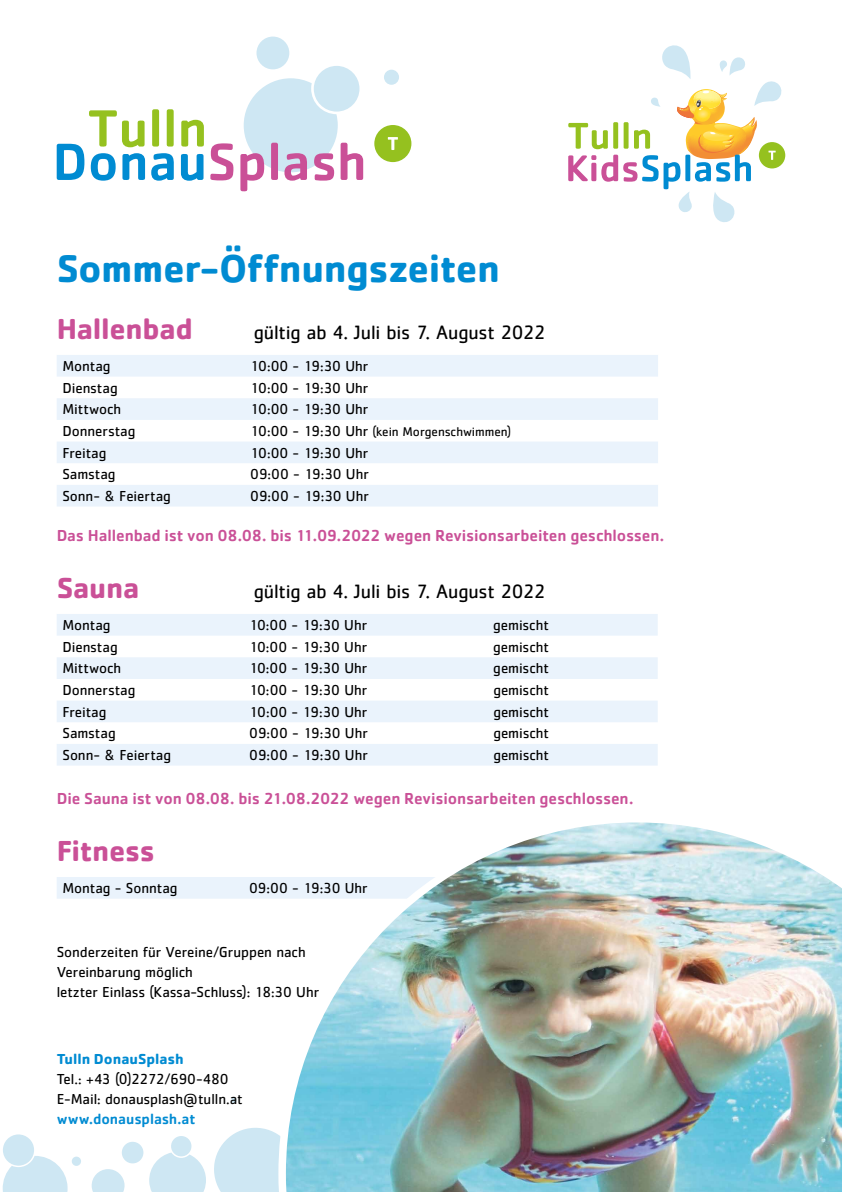
<style>
.page{position:relative;width:842px;height:1192px;background:#fff}
.page>*{position:absolute;margin:0;border:0;box-sizing:border-box;transform-origin:0 0}
.t1{font:700 40px "Cachet Std";letter-spacing:-.015em;color:#008bd2}
.t2{font:700 30px "Cachet Std";letter-spacing:-.01em;color:#ca5097}
.t3{font:20px "Cachet Std";letter-spacing:-.01em;color:#000}
.t4{font:500 16.5px "Cachet Std";letter-spacing:-.005em;color:#ca5097}
.t5{font:15px/20px "Cachet Std";letter-spacing:-.005em;color:#000}
.t6{font:500 15px "Cachet Std";letter-spacing:-.005em;color:#008bd2}
.t7{font:700 15px "Cachet Std";color:#008bd2}
.t8{font:13.2px "Cachet Std";letter-spacing:-.005em;color:#000}
.s1{font-size:15px}
</style>
<div class="page">
<div style="left:72px;top:1157px;width:9px;height:9px;background:#cee7f3;border-radius:50%"></div>
<svg style="left:231px;top:1098px;width:6px;height:5px"></svg>
<svg style="left:2px;top:1134px;width:66px;height:58px"></svg>
<svg style="left:91px;top:1136px;width:115px;height:56px"></svg>
<svg style="left:214px;top:1128px;width:64px;height:64px;background:#d3e9f4"></svg>
<div style="left:384px;top:70px;width:15px;height:15px;background:#cee7f3;border-radius:50%"></div>
<div style="left:314px;top:66px;width:45px;height:46px;background:#cee7f3;border-radius:50%"></div>
<div style="left:256px;top:37px;width:33px;height:32px;background:#cee7f3;border-radius:50%"></div>
<svg style="left:151px;top:153px;width:23px;height:28px"></svg>
<svg style="left:181px;top:154px;width:23px;height:27px"></svg>
<svg style="left:210px;top:143px;width:23px;height:37px"></svg>
<svg style="left:240px;top:78px;width:123px;height:114px"></svg>
<div style="left:374px;top:125px;width:37px;height:37px;background:#95c11f;border-radius:50%"></div>
<svg style="left:57px;top:110px;width:88px;height:71px"></svg>
<svg style="left:152px;top:109px;width:7px;height:38px"></svg>
<svg style="left:167px;top:109px;width:7px;height:38px"></svg>
<svg style="left:181px;top:120px;width:23px;height:27px"></svg>
<svg style="left:388px;top:137px;width:10px;height:13px"></svg>
<div style="left:759px;top:142px;width:26px;height:26px;background:#95c11f;border-radius:50%"></div>
<svg style="left:568px;top:45px;width:215px;height:177px"></svg>
<svg style="left:57px;top:355px;width:601px;height:152px;fill:#eaf3fc"></svg>
<svg style="left:57px;top:614px;width:601px;height:152px;fill:#eaf3fc"></svg>
<div style="left:57px;top:877px;width:221px;height:22px;background:#eaf3fc"></div>
<img style="left:278px;top:822px;width:564px;height:370px">
<h1 class="t1" style="left:57px;top:242px;width:445px">Sommer-Öffnungszeiten</h1>
<h2 class="t2" style="left:57px;top:309px;width:138px">Hallenbad</h2>
<h3 class="t3" style="left:254px;top:320px;width:293px">gültig ab 4. Juli bis 7. August 2022</h3>
<p class="t5" style="left:62px;top:356px;width:50px">Montag</p>
<p class="t5" style="left:250px;top:356px;width:120px">10:00 - 19:30 Uhr</p>
<p class="t5" style="left:62px;top:377px;width:57px">Dienstag</p>
<p class="t5" style="left:250px;top:377px;width:120px">10:00 - 19:30 Uhr</p>
<p class="t5" style="left:62px;top:399px;width:60px">Mittwoch</p>
<p class="t5" style="left:250px;top:399px;width:120px">10:00 - 19:30 Uhr</p>
<p class="t5" style="left:62px;top:421px;width:75px">Donnerstag</p>
<p class="t8" style="left:250px;top:424px;width:262px"><span class="s1">10:00 - 19:30 Uhr</span> (kein Morgenschwimmen)</p>
<p class="t5" style="left:62px;top:442px;width:46px">Freitag</p>
<p class="t5" style="left:250px;top:442px;width:120px">10:00 - 19:30 Uhr</p>
<p class="t5" style="left:62px;top:464px;width:55px">Samstag</p>
<p class="t5" style="left:250px;top:464px;width:120px">09:00 - 19:30 Uhr</p>
<p class="t5" style="left:62px;top:486px;width:110px">Sonn- &amp; Feiertag</p>
<p class="t5" style="left:250px;top:486px;width:120px">09:00 - 19:30 Uhr</p>
<p class="t4" style="left:57px;top:525px;width:609px">Das Hallenbad ist von 08.08. bis 11.09.2022 wegen Revisionsarbeiten geschlossen.</p>
<h2 class="t2" style="left:57px;top:568px;width:84px">Sauna</h2>
<h3 class="t3" style="left:254px;top:579px;width:293px">gültig ab 4. Juli bis 7. August 2022</h3>
<p class="t5" style="left:62px;top:615px;width:50px">Montag</p>
<p class="t5" style="left:249px;top:615px;width:120px">10:00 - 19:30 Uhr</p>
<p class="t5" style="left:493px;top:615px;width:57px">gemischt</p>
<p class="t5" style="left:62px;top:636px;width:57px">Dienstag</p>
<p class="t5" style="left:249px;top:636px;width:120px">10:00 - 19:30 Uhr</p>
<p class="t5" style="left:493px;top:636px;width:57px">gemischt</p>
<p class="t5" style="left:62px;top:658px;width:60px">Mittwoch</p>
<p class="t5" style="left:249px;top:658px;width:120px">10:00 - 19:30 Uhr</p>
<p class="t5" style="left:493px;top:658px;width:57px">gemischt</p>
<p class="t5" style="left:62px;top:680px;width:75px">Donnerstag</p>
<p class="t5" style="left:249px;top:680px;width:120px">10:00 - 19:30 Uhr</p>
<p class="t5" style="left:493px;top:680px;width:57px">gemischt</p>
<p class="t5" style="left:62px;top:701px;width:46px">Freitag</p>
<p class="t5" style="left:249px;top:701px;width:120px">10:00 - 19:30 Uhr</p>
<p class="t5" style="left:493px;top:701px;width:57px">gemischt</p>
<p class="t5" style="left:62px;top:723px;width:55px">Samstag</p>
<p class="t5" style="left:249px;top:723px;width:120px">09:00 - 19:30 Uhr</p>
<p class="t5" style="left:493px;top:723px;width:57px">gemischt</p>
<p class="t5" style="left:62px;top:745px;width:110px">Sonn- &amp; Feiertag</p>
<p class="t5" style="left:249px;top:745px;width:120px">09:00 - 19:30 Uhr</p>
<p class="t5" style="left:493px;top:745px;width:57px">gemischt</p>
<p class="t4" style="left:57px;top:788px;width:578px">Die Sauna ist von 08.08. bis 21.08.2022 wegen Revisionsarbeiten geschlossen.</p>
<h2 class="t2" style="left:57px;top:831px;width:100px">Fitness</h2>
<p class="t5" style="left:62px;top:878px;width:117px">Montag - Sonntag</p>
<p class="t5" style="left:249px;top:878px;width:120px">09:00 - 19:30 Uhr</p>
<p class="t5" style="left:57px;top:941px;width:264px">Sonderzeiten für Vereine/Gruppen nach<br>Vereinbarung möglich<br>letzter Einlass (Kassa-Schluss): 18:30 Uhr</p>
<p class="t7" style="left:57px;top:1049px;width:129px">Tulln DonauSplash</p>
<p class="t5" style="left:57px;top:1069px;width:188px">Tel.: +43 (0)2272/690-480<br>E-Mail: donausplash@tulln.at</p>
<p class="t6" style="left:57px;top:1110px;width:140px">www.donausplash.at</p>
</div>
